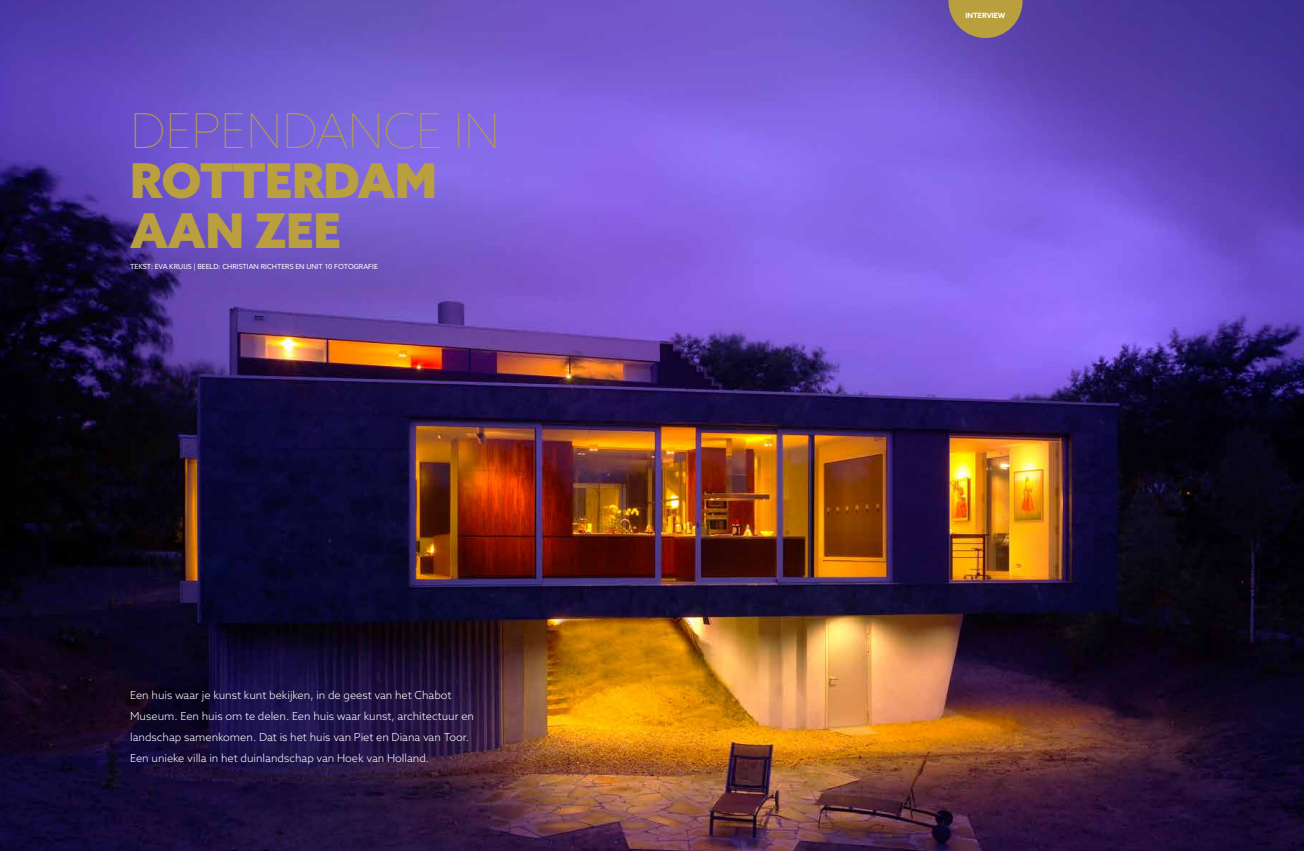
<style>
.page{position:relative;width:1304px;height:851px;background:#fff}
.page>*{position:absolute;margin:0;border:0;box-sizing:border-box;transform-origin:0 0}
.t1{font:900 48px/50px "Azo Sans";letter-spacing:-.01em;color:#b99f3e}
.t2{font:100 48px "Azo Sans";letter-spacing:-.01em;color:#b99f3e}
.t3{font:300 11px/21px "Azo Sans";color:#fff}
.t4{font:700 7.2px "Azo Sans";color:#fff}
.t5{font:7px "Azo Sans";color:#fff}
</style>
<div class="page">
<img style="left:0;top:0;width:1304px;height:850px">
<svg style="left:948px;top:0;width:75px;height:38px;background:#a48b56"></svg>
<h1 class="t2" style="left:130px;top:100px;width:371px">DEPENDANCE IN</h1>
<h1 class="t1" style="left:130px;top:155px;width:309px">ROTTERDAM<br>AAN ZEE</h1>
<p class="t5" style="left:130px;top:261px;width:249px">TEKST: EVA KRUIJS | BEELD: CHRISTIAN RICHTERS EN UNIT 10 FOTOGRAFIE</p>
<p class="t3" style="left:130px;top:684px;width:345px">Een huis waar je kunst kunt bekijken, in de geest van het Chabot Museum. Een huis om te delen. Een huis waar kunst, architectuur en landschap samenkomen. Dat is het huis van Piet en Diana van Toor.<br>Een unieke villa in het duinlandschap van Hoek van Holland.</p>
<p class="t4" style="left:965px;top:11px;width:42px">INTERVIEW</p>
</div>
